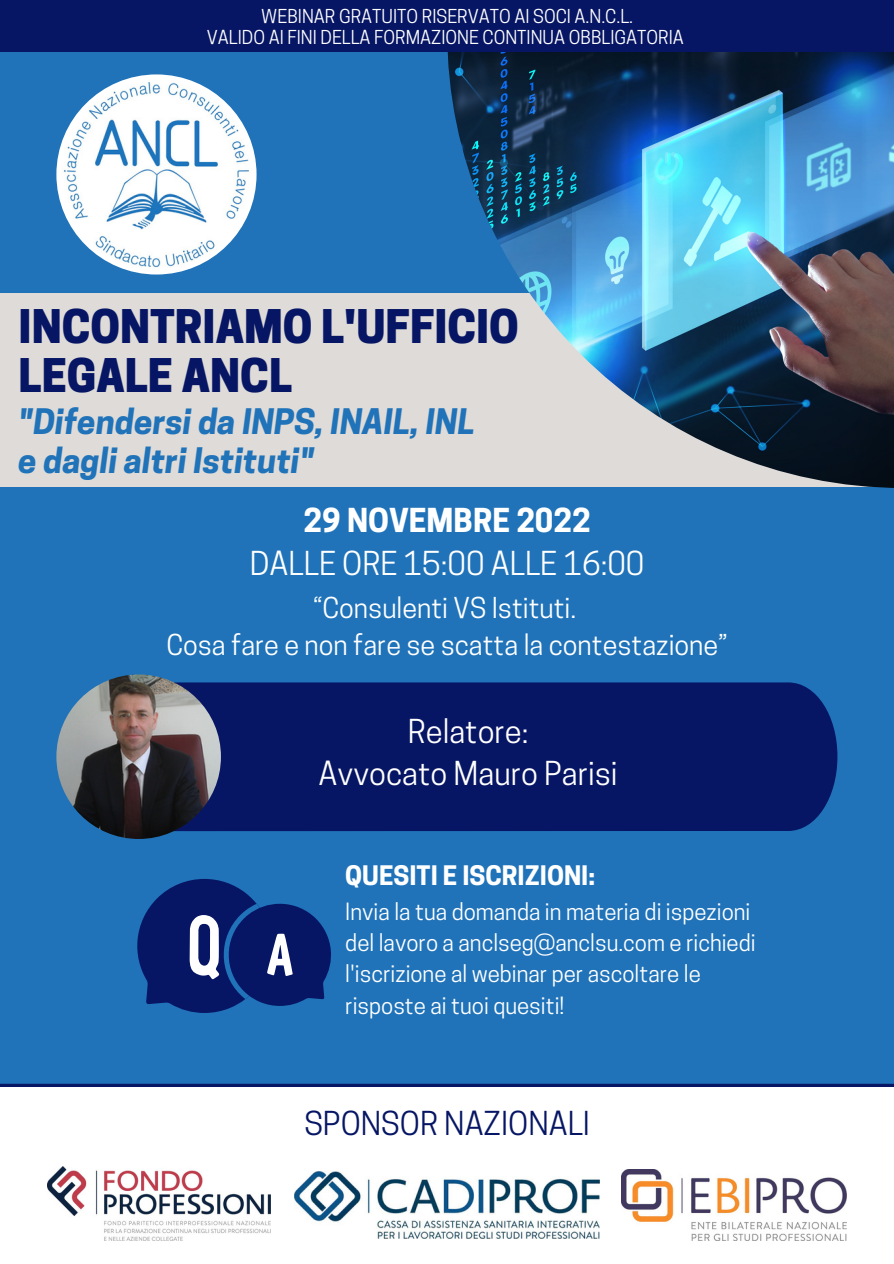
<style>
.page{position:relative;width:894px;height:1264px;background:#fff}
.page>*{position:absolute;margin:0;border:0;box-sizing:border-box;transform-origin:0 0}
.t1{font:800 43.5px/48.4px "Cooper Hewitt";color:#071664}
.t2{font:italic 700 33px/39.5px "Cooper Hewitt";color:#2073b9}
.t3{font:30.9px/42.8px "Cooper Hewitt";color:#fff;text-align:center}
.t4{font:30.9px "Cooper Hewitt";color:#071664}
.t5{font:700 30.9px "Cooper Hewitt";color:#fff}
.t6{font:27px/37.2px "Cooper Hewitt";color:#fff;text-align:center}
.t7{font:700 25.2px "Cooper Hewitt";color:#fff}
.t8{font:22.35px/31.2px "Cooper Hewitt";color:#fff}
.t9{font:18px/21.5px "Cooper Hewitt";color:#fff;text-align:center}
</style>
<div class="page">
<div style="left:0;top:0;width:893px;height:1263px;background:#2073b9"></div>
<div style="left:0;top:293px;width:893px;height:193px;background:#dedbd8"></div>
<svg style="left:0;top:1083px;width:893px;height:4px;fill:#071664"></svg>
<img style="left:56px;top:74px;width:200px;height:200px;border-radius:50%">
<svg style="left:137px;top:879px;width:194px;height:133px"></svg>
<div style="left:193px;top:682px;width:644px;height:149px;background:#071664"></div>
<img style="left:56px;top:674px;width:165px;height:165px;border-radius:50%">
<div style="left:0;top:1087px;width:893px;height:176px;background:#fff"></div>
<img style="left:621px;top:1169px;width:225px;height:71px">
<img style="left:47px;top:1166px;width:223px;height:74px">
<img style="left:295px;top:1171px;width:304px;height:67px">
<img style="left:447px;top:52px;width:446px;height:436px">
<div style="left:0;top:0;width:893px;height:52px;background:#071664"></div>
<p class="t9" style="left:207px;top:7px;width:478px">WEBINAR GRATUITO RISERVATO AI SOCI A.N.C.L.<br>VALIDO AI FINI DELLA FORMAZIONE CONTINUA OBBLIGATORIA</p>
<h1 class="t1" style="left:19px;top:308px;width:501px">INCONTRIAMO L'UFFICIO<br>LEGALE ANCL</h1>
<h2 class="t2" style="left:19px;top:406px;width:457px">"Difendersi da INPS, INAIL, INL e dagli altri Istituti"</h2>
<h3 class="t5" style="left:303px;top:509px;width:288px">29 NOVEMBRE 2022</h3>
<h3 class="t3" style="left:250px;top:546px;width:396px">DALLE ORE 15:00 ALLE 16:00</h3>
<p class="t6" style="left:166px;top:592px;width:563px">“Consulenti VS Istituti.<br>Cosa fare e non fare se scatta la contestazione”</p>
<h3 class="t3" style="left:318px;top:713px;width:300px">Relatore:<br>Avvocato Mauro Parisi</h3>
<p class="t7" style="left:345px;top:866px;width:251px">QUESITI E ISCRIZIONI:</p>
<p class="t8" style="left:345px;top:898px;width:411px">Invia la tua domanda in materia di ispezioni del lavoro a anclseg@anclsu.com e richiedi l'iscrizione al webinar per ascoltare le risposte ai tuoi quesiti!</p>
<h3 class="t4" style="left:304px;top:1111px;width:287px">SPONSOR NAZIONALI</h3>
</div>
